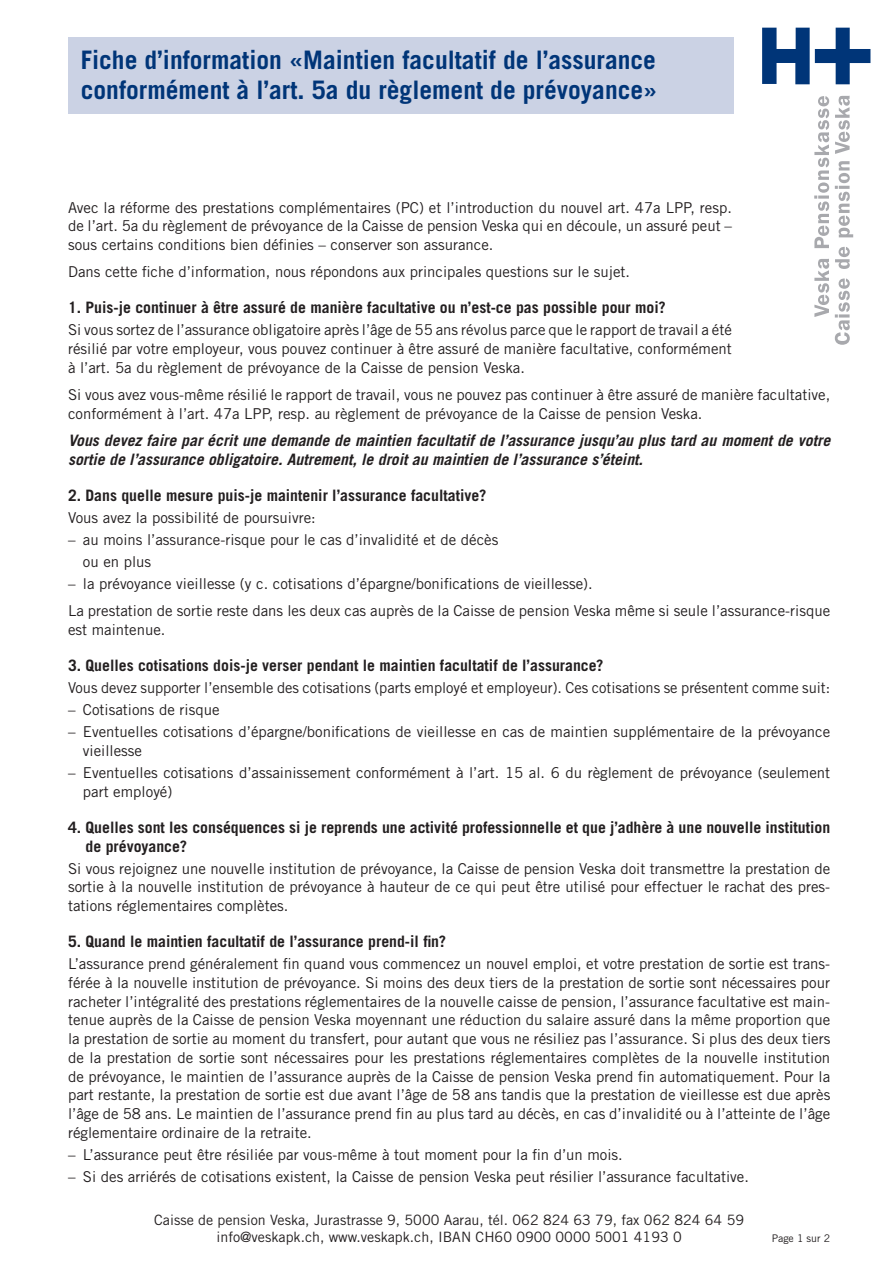
<style>
.page{position:relative;width:893px;height:1263px;background:#fff}
.page>*{position:absolute;margin:0;border:0;box-sizing:border-box;transform-origin:0 0}
.t1{font:700 25.5px/30px "Trade Gothic LT Std";color:#003578}
.t2{font:700 15.75px/18.8px "Trade Gothic LT Std";color:#231f20}
.t3{font:italic 700 15.75px/18.8px "Trade Gothic LT Std";color:#231f20}
.t4{font:15px/18.8px "Trade Gothic LT Std";color:#231f20}
.t5{font:14.25px/17.1px "Trade Gothic LT Std";color:#231f20;text-align:center}
.t6{font:10.5px "Trade Gothic LT Std";color:#231f20}
</style>
<div class="page">
<svg style="left:814px;top:259px;width:15px;height:58px"></svg>
<svg style="left:835px;top:96px;width:15px;height:58px"></svg>
<svg style="left:814px;top:96px;width:15px;height:152px"></svg>
<svg style="left:835px;top:278px;width:15px;height:67px"></svg>
<svg style="left:835px;top:247px;width:15px;height:22px"></svg>
<svg style="left:835px;top:161px;width:18px;height:76px"></svg>
<svg style="left:762px;top:28px;width:108px;height:56px"></svg>
<div style="left:68px;top:37px;width:666px;height:76px;background:#cbd2e4"></div>
<h1 class="t1" style="left:81px;top:44px;width:578px">Fiche d’information «Maintien facultatif de l’assurance conformément à l’art. 5a du règlement de prévoyance»</h1>
<p class="t4" style="left:68px;top:198px;width:665px;text-align:justify">Avec la réforme des prestations complémentaires (PC) et l’introduction du nouvel art. 47a LPP, resp. de l’art. 5a du règlement de prévoyance de la Caisse de pension Veska qui en découle, un assuré peut – sous certains conditions bien définies – conserver son assurance.</p>
<p class="t4" style="left:68px;top:262px;width:564px">Dans cette fiche d’information, nous répondons aux principales questions sur le sujet.</p>
<p class="t2" style="left:68px;top:298px;width:599px">1. Puis-je continuer à être assuré de manière facultative ou n’est-ce pas possible pour moi?</p>
<p class="t4" style="left:68px;top:320px;width:665px;text-align:justify">Si vous sortez de l’assurance obligatoire après l’âge de 55 ans révolus parce que le rapport de travail a été résilié par votre employeur, vous pouvez continuer à être assuré de manière facultative, conformément à l’art. 5a du règlement de prévoyance de la Caisse de pension Veska.</p>
<p class="t4" style="left:68px;top:385px;width:764px">Si vous avez vous-même résilié le rapport de travail, vous ne pouvez pas continuer à être assuré de manière facultative, conformément à l’art. 47a LPP, resp. au règlement de prévoyance de la Caisse de pension Veska.</p>
<p class="t3" style="left:68px;top:431px;width:764px">Vous devez faire par écrit une demande de maintien facultatif de l’assurance jusqu’au plus tard au moment de votre sortie de l’assurance obligatoire. Autrement, le droit au maintien de l’assurance s’éteint.</p>
<p class="t2" style="left:68px;top:485px;width:420px">2. Dans quelle mesure puis-je maintenir l’assurance facultative?</p>
<p class="t4" style="left:68px;top:508px;width:249px">Vous avez la possibilité de poursuivre:</p>
<p class="t4" style="left:83px;top:528px;width:417px;line-height:22.2px;text-indent:-15px">– au moins l’assurance-risque pour le cas d’invalidité et de décès ou en plus</p>
<p class="t4" style="left:68px;top:570px;width:764px;line-height:27.3px">– la prévoyance vieillesse (y c. cotisations d’épargne/bonifications de vieillesse).<br>La prestation de sortie reste dans les deux cas auprès de la Caisse de pension Veska même si seule l’assurance-risque</p>
<p class="t4" style="left:68px;top:620px;width:99px">est maintenue.</p>
<p class="t2" style="left:68px;top:656px;width:537px">3. Quelles cotisations dois-je verser pendant le maintien facultatif de l’assurance?</p>
<p class="t4" style="left:68px;top:678px;width:764px">Vous devez supporter l’ensemble des cotisations (parts employé et employeur). Ces cotisations se présentent comme suit:</p>
<p class="t4" style="left:68px;top:700px;width:153px">– Cotisations de risque</p>
<p class="t4" style="left:83px;top:722px;width:749px;text-indent:-15px">– Eventuelles cotisations d’épargne/bonifications de vieillesse en cas de maintien supplémentaire de la prévoyance vieillesse</p>
<p class="t4" style="left:83px;top:763px;width:749px;text-indent:-15px">– Eventuelles cotisations d’assainissement conformément à l’art. 15 al. 6 du règlement de prévoyance (seulement part employé)</p>
<p class="t2" style="left:86px;top:817px;width:746px;text-indent:-18px">4. Quelles sont les conséquences si je reprends une activité professionnelle et que j’adhère à une nouvelle institution de prévoyance?</p>
<p class="t4" style="left:68px;top:859px;width:764px;text-align:justify">Si vous rejoignez une nouvelle institution de prévoyance, la Caisse de pension Veska doit transmettre la prestation de sortie à la nouvelle institution de prévoyance à hauteur de ce qui peut être utilisé pour effectuer le rachat des pres&shy;tations réglementaires complètes.</p>
<p class="t2" style="left:68px;top:932px;width:380px">5. Quand le maintien facultatif de l’assurance prend-il fin?</p>
<p class="t4" style="left:68px;top:954px;width:764px;text-align:justify">L’assurance prend généralement fin quand vous commencez un nouvel emploi, et votre prestation de sortie est trans&shy;férée à la nouvelle institution de prévoyance. Si moins des deux tiers de la prestation de sortie sont nécessaires pour racheter l’intégralité des prestations réglementaires de la nouvelle caisse de pension, l’assurance facultative est main&shy;tenue auprès de la Caisse de pension Veska moyennant une réduction du salaire assuré dans la même proportion que la prestation de sortie au moment du transfert, pour autant que vous ne résiliez pas l’assurance. Si plus des deux tiers de la prestation de sortie sont nécessaires pour les prestations réglementaires complètes de la nouvelle institution de prévoyance, le maintien de l’assurance auprès de la Caisse de pension Veska prend fin automatiquement. Pour la part restante, la prestation de sortie est due avant l’âge de 58 ans tandis que la prestation de vieillesse est due après l’âge de 58 ans. Le maintien de l’assurance prend fin au plus tard au décès, en cas d’invalidité ou à l’atteinte de l’âge réglementaire ordinaire de la retraite.</p>
<p class="t4" style="left:68px;top:1145px;width:556px">– L’assurance peut être résiliée par vous-même à tout moment pour la fin d’un mois.</p>
<p class="t4" style="left:68px;top:1167px;width:682px">– Si des arriérés de cotisations existent, la Caisse de pension Veska peut résilier l’assurance facultative.</p>
<p class="t5" style="left:154px;top:1211px;width:591px">Caisse de pension Veska, Jurastrasse 9, 5000 Aarau, tél. 062 824 63 79, fax 062 824 64 59 info@veskapk.ch, www.veskapk.ch, IBAN CH60 0900 0000 5001 4193 0</p>
<p class="t6" style="left:772px;top:1231px;width:60px">Page 1 sur 2</p>
</div>
